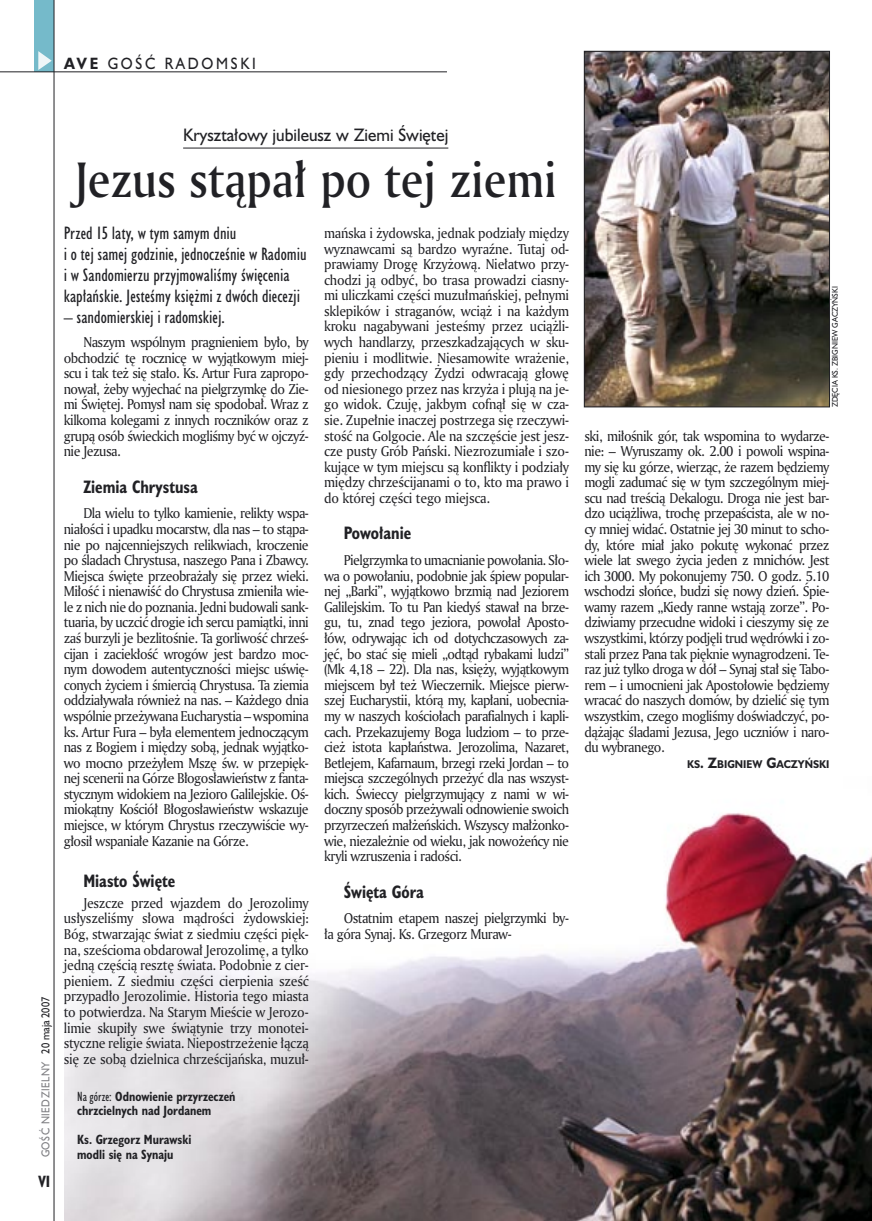
<style>
.page{position:relative;width:872px;height:1221px;background:#fff}
.page>*{position:absolute;margin:0;border:0;box-sizing:border-box;transform-origin:0 0}
._05a_tytyl_AmMd_32_pt{font:48px "Amerigo Md PL";color:#212125;scale:.9 1}
._06-4_lead_lokal_HuCn_11_pt{font:16.5px/21px "Humanst 521 Cn PL";color:#212125}
._04_srodtytul_HuCB_11_pt{font:700 16.5px "Humanst 521 Cn PL";color:#212125;scale:.94 1}
._04-3_nadtytul_lokal{font:16.5px "Humanst 521 PL";color:#212125;scale:.94 1}
._15a_temat_lewo{font:15px "Humanst 521 PL";letter-spacing:.2em;color:#212125;scale:.9 1}
._16_pagina_lewa{font:700 15px "Humanst 521 Cn PL";color:#212125;scale:.94 1}
._01_body_tekst{font:13.8px/15.6px "Amerigo PL";letter-spacing:-.04em;color:#212125;text-align:justify;scale:.94 1}
._09_podpis_zdjecia_HuCnB{font:700 12.3px/14.4px "Humanst 521 Cn PL";color:#212125;scale:.94 1}
._18a_data_lewa_GOSC{font:10.5px "Humanst 521 PL";letter-spacing:.05em;color:#7f7f83;scale:.9 1}
._18_data_lewa{font:10.5px "Humanst 521 PL";color:#212125;scale:.9 1}
._12a_autor_na_koncu_HuBd{font:700 10.35px "Humanst 521 PL";color:#212125;scale:.9 1}
._09a_autor_zdjecia_Hu_5_pt{font:7.5px "Humanst 521 PL";color:#212125;scale:.94 1}
.s1{font-weight:700}
.s2{font-weight:400}
.s3{font-size:13.8px}
</style>
<div class="page">
<div style="left:35px;top:0;width:19px;height:72px;background:#75baca"></div>
<svg style="left:38px;top:51px;width:14px;height:19px"></svg>
<hr style="left:54px;top:0;width:1px;height:1220px;background:#212125">
<hr style="left:0;top:72px;width:447px;height:1px;background:#212125">
<hr style="left:183px;top:148px;width:265px;height:1px;background:#212125">
<img style="left:65px;top:813px;width:807px;height:407px">
<img style="left:586px;top:53px;width:241px;height:352px">
<div style="left:584px;top:51px;width:245px;height:356px;border:1px solid #212125"></div>
<p class="_15a_temat_lewo" style="left:64px;top:53px;width:215px"><span class="s1">AVE</span> GOŚĆ RADOMSKI</p>
<p class="_18_data_lewa" style="left:38px;top:1053px;width:64px;rotate:-90deg">20 maja 2007</p>
<p class="_18a_data_lewa_GOSC" style="left:38px;top:1157px;width:108px;rotate:-90deg">GOŚĆ NIEDZIELNY</p>
<p class="_16_pagina_lewa" style="left:38px;top:1170px;width:14px">VI</p>
<p class="_04-3_nadtytul_lokal" style="left:183px;top:123px;width:284px">Kryształowy jubileusz w Ziemi Świętej</p>
<p class="_05a_tytyl_AmMd_32_pt" style="left:75px;top:147px;width:537px">Jezus stąpał po tej ziemi</p>
<p class="_06-4_lead_lokal_HuCn_11_pt" style="left:64px;top:222px;width:244px">Przed 15 laty, w tym samym dniu<br>i o tej samej godzinie, jednocześnie w Radomiu i w Sandomierzu przyjmowaliśmy święcenia kapłańskie. Jesteśmy księżmi z dwóch diecezji</p>
<p class="_06-4_lead_lokal_HuCn_11_pt" style="left:64px;top:306px;width:163px">– sandomierskiej i radomskiej.</p>
<p class="_01_body_tekst" style="left:64px;top:334px;width:262px;text-indent:20px">Naszym wspólnym pragnieniem było, by obchodzić tę rocznicę w wyjątkowym miej&shy;scu i tak też się stało. Ks. Artur Fura zapropo&shy;nował, żeby wyjechać na pielgrzymkę do Zie&shy;mi Świętej. Pomysł nam się spodobał. Wraz z kilkoma kolegami z innych roczników oraz z grupą osób świeckich mogliśmy być w ojczyź&shy;nie Jezusa.</p>
<p class="_04_srodtytul_HuCB_11_pt" style="left:83px;top:475px;width:123px">Ziemia Chrystusa</p>
<p class="_01_body_tekst" style="left:64px;top:505px;width:262px;text-indent:20px">Dla wielu to tylko kamienie, relikty wspa&shy;niałości i upadku mocarstw, dla nas – to stąpa&shy;nie po najcenniejszych relikwiach, kroczenie po śladach Chrystusa, naszego Pana i Zbawcy.<br>Miejsca święte przeobrażały się przez wieki.<br>Miłość i nienawiść do Chrystusa zmieniła wie&shy;le z nich nie do poznania. Jedni budowali sank&shy;tuaria, by uczcić drogie ich sercu pamiątki, inni zaś burzyli je bezlitośnie. Ta gorliwość chrześ&shy;cijan i zaciekłość wrogów jest bardzo moc&shy;nym dowodem autentyczności miejsc uświę&shy;conych życiem i śmiercią Chrystusa. Ta ziemia oddziaływała również na nas. – Każdego dnia wspólnie przeżywana Eucharystia – wspomina ks. Artur Fura – była elementem jednoczącym nas z Bogiem i między sobą, jednak wyjątko&shy;wo mocno przeżyłem Mszę św. w przepięk&shy;nej scenerii na Górze Błogosławieństw z fanta&shy;stycznym widokiem na Jezioro Galilejskie. Oś&shy;miokątny Kościół Błogosławieństw wskazuje miejsce, w którym Chrystus rzeczywiście wy&shy;głosił wspaniałe Kazanie na Górze.</p>
<p class="_04_srodtytul_HuCB_11_pt" style="left:83px;top:869px;width:99px">Miasto Święte</p>
<p class="_01_body_tekst" style="left:64px;top:894px;width:262px;text-indent:20px">Jeszcze przed wjazdem do Jerozolimy usłyszeliśmy słowa mądrości żydowskiej:<br>Bóg, stwarzając świat z siedmiu części pięk&shy;na, sześcioma obdarował Jerozolimę, a tylko jedną częścią resztę świata. Podobnie z cier&shy;pieniem. Z siedmiu części cierpienia sześć przypadło Jerozolimie. Historia tego miasta to potwierdza. Na Starym Mieście w Jerozo&shy;limie skupiły swe świątynie trzy monotei&shy;styczne religie świata. Niepostrzeżenie łączą się ze sobą dzielnica chrześcijańska, muzuł-</p>
<p class="_01_body_tekst" style="left:324px;top:225px;width:262px">mańska i żydowska, jednak podziały między wyznawcami są bardzo wyraźne. Tutaj od&shy;prawiamy Drogę Krzyżową. Niełatwo przy&shy;chodzi ją odbyć, bo trasa prowadzi ciasny&shy;mi uliczkami części muzułmańskiej, pełnymi sklepików i straganów, wciąż i na każdym kroku nagabywani jesteśmy przez uciążli&shy;wych handlarzy, przeszkadzających w sku&shy;pieniu i modlitwie. Niesamowite wrażenie, gdy przechodzący Żydzi odwracają głowę od niesionego przez nas krzyża i plują na je&shy;go widok. Czuję, jakbym cofnął się w cza&shy;sie. Zupełnie inaczej postrzega się rzeczywi&shy;stość na Golgocie. Ale na szczęście jest jesz&shy;cze pusty Grób Pański. Niezrozumiałe i szo&shy;kujące w tym miejscu są konflikty i podziały między chrześcijanami o to, kto ma prawo i do której części tego miejsca.</p>
<p class="_04_srodtytul_HuCB_11_pt" style="left:344px;top:522px;width:73px">Powołanie</p>
<p class="_01_body_tekst" style="left:324px;top:552px;width:262px;text-indent:20px">Pielgrzymka to umacnianie powołania. Sło&shy;wa o powołaniu, podobnie jak śpiew popular&shy;nej „Barki”, wyjątkowo brzmią nad Jeziorem Galilejskim. To tu Pan kiedyś stawał na brze&shy;gu, tu, znad tego jeziora, powołał Aposto&shy;łów, odrywając ich od dotychczasowych za&shy;jęć, bo stać się mieli „odtąd rybakami ludzi” (Mk 4,18 – 22). Dla nas, księży, wyjątkowym miejscem był też Wieczernik. Miejsce pierw&shy;szej Eucharystii, którą my, kapłani, uobecnia&shy;my w naszych kościołach parafialnych i kapli&shy;cach. Przekazujemy Boga ludziom – to prze&shy;cież istota kapłaństwa. Jerozolima, Nazaret, Betlejem, Kafarnaum, brzegi rzeki Jordan – to miejsca szczególnych przeżyć dla nas wszyst&shy;kich. Świeccy pielgrzymujący z nami w wi&shy;doczny sposób przeżywali odnowienie swoich przyrzeczeń małżeńskich. Wszyscy małżonko&shy;wie, niezależnie od wieku, jak nowożeńcy nie kryli wzruszenia i radości.</p>
<p class="_04_srodtytul_HuCB_11_pt" style="left:344px;top:880px;width:87px">Święta Góra</p>
<p class="_01_body_tekst" style="left:324px;top:910px;width:262px;text-indent:20px">Ostatnim etapem naszej pielgrzymki by&shy;ła góra Synaj. Ks. Grzegorz Muraw-</p>
<p class="_09_podpis_zdjecia_HuCnB" style="left:77px;top:1088px;width:170px"><span class="s2">Na górze:</span> Odnowienie przyrzeczeń chrzcielnych nad Jordanem</p>
<p class="_09_podpis_zdjecia_HuCnB" style="left:77px;top:1132px;width:123px">Ks. Grzegorz Murawski modli się na Synaju</p>
<p class="_09a_autor_zdjecia_Hu_5_pt" style="left:830px;top:407px;width:130px;rotate:-90deg">ZDĘCIA KS. ZBIGNIEW GACZYŃSKI</p>
<p class="_01_body_tekst" style="left:584px;top:427px;width:262px">ski, miłośnik gór, tak wspomina to wydarze&shy;nie: – Wyruszamy ok. 2.00 i powoli wspina&shy;my się ku górze, wierząc, że razem będziemy mogli zadumać się w tym szczególnym miej&shy;scu nad treścią Dekalogu. Droga nie jest bar&shy;dzo uciążliwa, trochę przepaścista, ale w no&shy;cy mniej widać. Ostatnie jej 30 minut to scho&shy;dy, które miał jako pokutę wykonać przez wiele lat swego życia jeden z mnichów. Jest ich 3000. My pokonujemy 750. O godz. 5.10 wschodzi słońce, budzi się nowy dzień. Śpie&shy;wamy razem „Kiedy ranne wstają zorze”. Po&shy;dziwiamy przecudne widoki i cieszymy się ze wszystkimi, którzy podjęli trud wędrówki i zo&shy;stali przez Pana tak pięknie wynagrodzeni. Te&shy;raz już tylko droga w dół – Synaj stał się Tabo&shy;rem – i umocnieni jak Apostołowie będziemy wracać do naszych domów, by dzielić się tym wszystkim, czego mogliśmy doświadczyć, po&shy;dążając śladami Jezusa, Jego uczniów i naro&shy;du wybranego.</p>
<p class="_12a_autor_na_koncu_HuBd" style="left:687px;top:756px;width:159px">KS<span class="s3">. Z</span>BIGNIEW <span class="s3">G</span>ACZYŃSKI</p>
</div>
